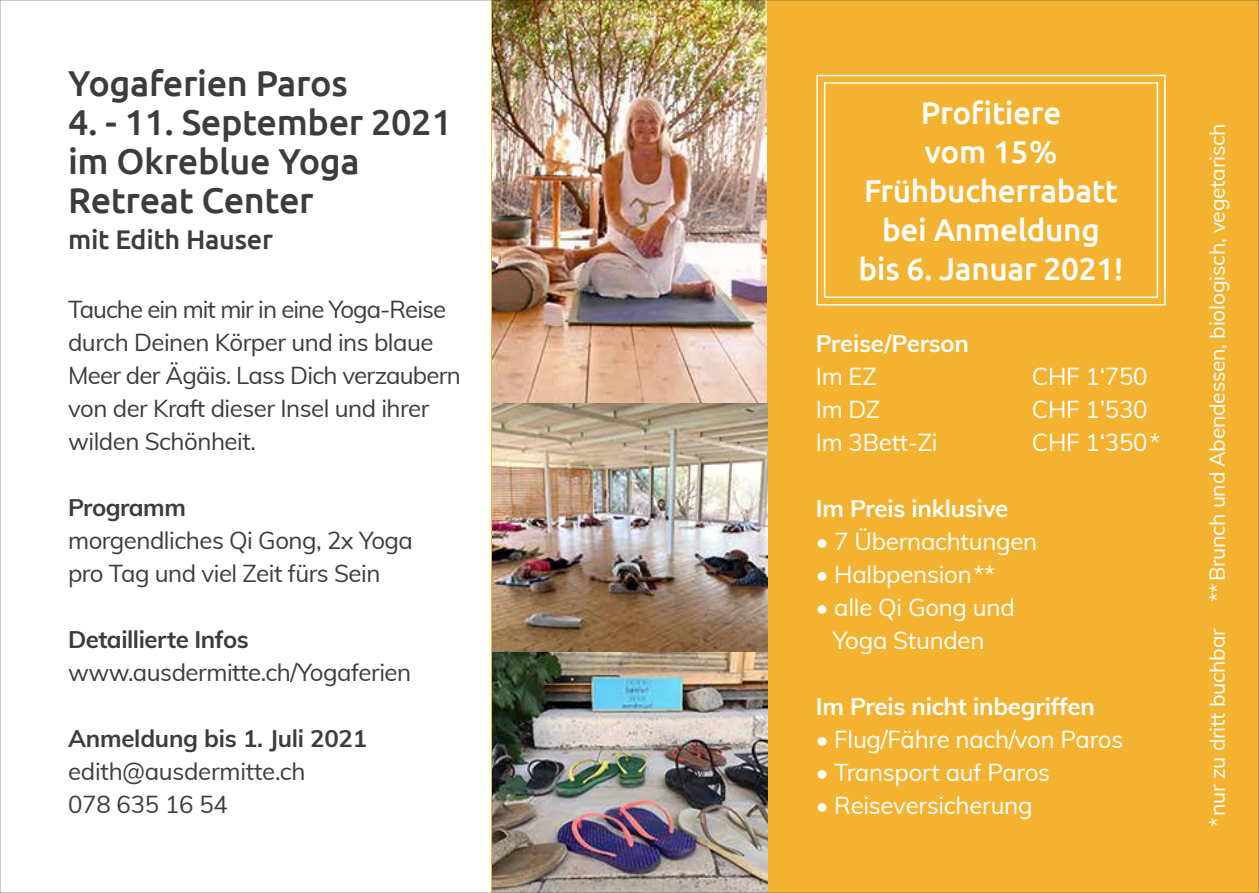
<style>
.page{position:relative;width:1259px;height:893px;background:#fff}
.page>*{position:absolute;margin:0;border:0;box-sizing:border-box;transform-origin:0 0}
.t1{font:500 36px/39px "Ubuntu";letter-spacing:-.01em;color:#3c3c3b}
.t2{font:500 31.5px/39px "Ubuntu";letter-spacing:-.01em;color:#fff;text-align:center}
.t3{font:500 27px "Ubuntu";letter-spacing:-.01em;color:#3c3c3b}
.t4{font:24px/33px "Muli";letter-spacing:-.02em;color:#3c3c3b}
.t5{font:24px/33px "Muli";letter-spacing:-.01em;color:#fff;text-align:center}
.t6{font:700 24px "Muli";letter-spacing:-.01em;color:#fff}
.t7{font:700 24px "Muli";letter-spacing:-.02em;color:#3c3c3b}
.t8{font:21px "Muli";letter-spacing:-.01em;color:#fff}
</style>
<div class="page">
<div style="left:491px;top:0;width:768px;height:893px;background:#f3b331"></div>
<img style="left:492px;top:2px;width:275px;height:657px">
<img style="left:493px;top:653px;width:274px;height:238px">
<svg style="left:816px;top:74px;width:350px;height:232px"></svg>
<div style="left:824px;top:82px;width:334px;height:216px;border:2px solid #fff"></div>
<h1 class="t1" style="left:68px;top:62px;width:281px">Yogaferien Paros</h1>
<h1 class="t1" style="left:68px;top:101px;width:385px">4. - 11. September 2021 im Okreblue Yoga<br>Retreat Center</h1>
<p class="t3" style="left:68px;top:222px;width:206px">mit Edith Hauser</p>
<p class="t4" style="left:68px;top:292px;width:394px">Tauche ein mit mir in eine Yoga-Reise durch Deinen Körper und ins blaue<br>Meer der Ägäis. Lass Dich verzaubern von der Kraft dieser Insel und ihrer wilden Schönheit.</p>
<p class="t7" style="left:68px;top:490px;width:119px">Programm</p>
<p class="t4" style="left:68px;top:523px;width:346px">morgendliches Qi Gong, 2x Yoga pro Tag und viel Zeit fürs Sein</p>
<p class="t7" style="left:68px;top:622px;width:182px">Detaillierte Infos</p>
<p class="t4" style="left:68px;top:655px;width:345px">www.ausdermitte.ch/Yogaferien</p>
<p class="t7" style="left:68px;top:721px;width:301px">Anmeldung bis 1. Juli 2021</p>
<p class="t4" style="left:68px;top:754px;width:239px">edith@ausdermitte.ch<br>078 635 16 54</p>
<h2 class="t2" style="left:858px;top:93px;width:266px">Profitiere<br>vom 15%<br>Frühbucherrabatt bei Anmeldung bis 6. Januar 2021!</h2>
<p class="t6" style="left:816px;top:326px;width:155px">Preise/Person</p>
<p class="t5" style="left:816px;top:359px;width:63px">Im EZ</p>
<p class="t5" style="left:1032px;top:359px;width:117px">CHF 1‘750</p>
<p class="t5" style="left:816px;top:392px;width:66px">Im DZ</p>
<p class="t5" style="left:1032px;top:392px;width:117px">CHF 1’530</p>
<p class="t5" style="left:816px;top:425px;width:123px">Im 3Bett-Zi</p>
<p class="t5" style="left:1032px;top:425px;width:130px">CHF 1‘350 *</p>
<p class="t6" style="left:816px;top:491px;width:194px">Im Preis inklusive</p>
<p class="t5" style="left:816px;top:524px;width:223px">• 7 Übernachtungen</p>
<p class="t5" style="left:816px;top:557px;width:181px">• Halbpension **</p>
<p class="t5" style="left:816px;top:590px;width:200px">• alle Qi Gong und<br>Yoga Stunden</p>
<p class="t6" style="left:816px;top:689px;width:281px">Im Preis nicht inbegriffen</p>
<p class="t5" style="left:816px;top:722px;width:309px">• Flug/Fähre nach/von Paros</p>
<p class="t5" style="left:816px;top:755px;width:236px">• Transport auf Paros</p>
<p class="t5" style="left:816px;top:788px;width:218px">• Reiseversicherung</p>
<p class="t8" style="left:1202px;top:827px;width:705px;rotate:-90deg">* nur zu dritt buchbar ** Brunch und Abendessen, biologisch, vegetarisch</p>
</div>
